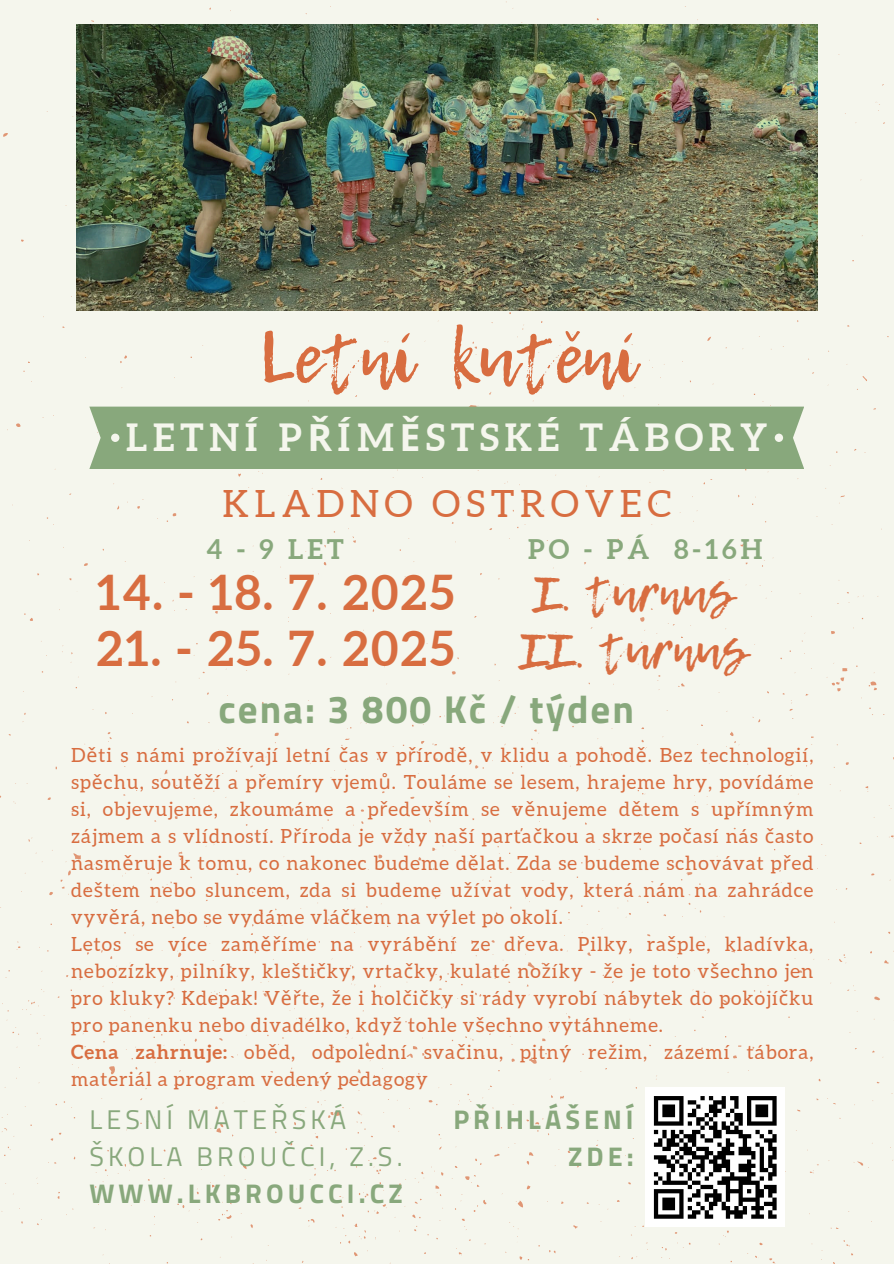
<style>
.page{position:relative;width:894px;height:1264px;background:#fff}
.page>*{position:absolute;margin:0;border:0;box-sizing:border-box;transform-origin:0 0}
.t1{font:70.8px "Lemon Tuesday";color:#d86d40}
.t2{font:700 48px "Aleo";letter-spacing:.05em;color:#d86d40}
.t3{font:48px "Lemon Tuesday";color:#d86d40}
.t4{font:700 39px "Titillium Web";letter-spacing:.05em;color:#88a87c}
.t5{font:700 37.5px "Aleo";letter-spacing:.15em;color:#f5f6ed}
.t6{font:37.5px "Aleo";letter-spacing:.15em;color:#d86d40}
.t7{font:27px/37.2px "Titillium Web";letter-spacing:.15em;color:#88a87c}
.t8{font:700 27px "Titillium Web";letter-spacing:.15em;color:#88a87c}
.t9{font:700 27px "Aleo";letter-spacing:.15em;color:#88a87c}
.t10{font:19.5px/27px "Aleo";letter-spacing:.05em;color:#d86d40;text-align:justify}
.s1{font-family:"Noto Sans"}
.s2{font-weight:700}
</style>
<div class="page">
<div style="left:0;top:0;width:893px;height:1263px;background:#f5f6ed"></div>
<div style="left:89px;top:406px;width:715px;height:63px;background:#88a87c"></div>
<div style="left:774px;top:433px;width:8px;height:9px;background:#f5f6ed;border-radius:50%"></div>
<div style="left:111px;top:433px;width:8px;height:9px;background:#f5f6ed;border-radius:50%"></div>
<img style="left:76px;top:24px;width:741px;height:286px">
<div style="left:645px;top:1087px;width:139px;height:140px;background:#fff"></div>
<svg style="left:653px;top:1096px;width:124px;height:123px"></svg>
<p class="t1" style="left:259px;top:305px;width:376px">Letní kutění</p>
<p class="t5" style="left:126px;top:416px;width:642px">LETNÍ P<span class="s1">Ř</span>ÍM<span class="s1">Ě</span>STSKÉ TÁBORY</p>
<h2 class="t6" style="left:222px;top:482px;width:450px">KLADNO OSTROVEC</h2>
<h3 class="t9" style="left:206px;top:533px;width:139px">4-9LET</h3>
<p class="t9" style="left:528px;top:533px;width:236px">PO - PÁ 8-16H</p>
<p class="t2" style="left:97px;top:564px;width:358px">14. - 18. 7. 2025</p>
<p class="t3" style="left:534px;top:557px;width:201px">I. turnus</p>
<p class="t3" style="left:520px;top:613px;width:228px">II. turnus</p>
<h3 class="t2" style="left:97px;top:621px;width:358px">21. - 25. 7. 2025</h3>
<h6 class="t4" style="left:218px;top:678px;width:417px">cena: 3 800 Kč / týden</h6>
<h1 class="t10" style="left:71px;top:741px;width:743px">D<span class="s1">ě</span>ti s námi pro<span class="s1">ž</span>ívají letní <span class="s1">č</span>as v p<span class="s1">ř</span>írod<span class="s1">ě</span>, v klidu a pohod<span class="s1">ě</span>. Bez technologií, sp<span class="s1">ě</span>chu, sout<span class="s1">ěž</span>í a p<span class="s1">ř</span>emíry vjem<span class="s1">ů</span>. Touláme se lesem, hrajeme hry, povídáme si, objevujeme, zkoumáme a p<span class="s1">ř</span>edev<span class="s1">š</span>ím se v<span class="s1">ě</span>nujeme d<span class="s1">ě</span>tem s up<span class="s1">ř</span>ímným zájmem a s vlídností. P<span class="s1">ř</span>íroda je v<span class="s1">ž</span>dy na<span class="s1">š</span>í par<span class="s1">ť</span>a<span class="s1">č</span>kou a skrze po<span class="s1">č</span>así nás <span class="s1">č</span>asto nasm<span class="s1">ě</span>ruje k tomu, co nakonec budeme d<span class="s1">ě</span>lat. Zda se budeme schovávat p<span class="s1">ř</span>ed de<span class="s1">š</span>tem nebo sluncem, zda si budeme u<span class="s1">ž</span>ívat vody, která nám na zahrádce vyv<span class="s1">ě</span>rá, nebo se vydáme vlá<span class="s1">č</span>kem na výlet po okolí.</h1>
<h4 class="t10" style="left:71px;top:930px;width:743px">Letos se více zam<span class="s1">ěř</span>íme na vyráb<span class="s1">ě</span>ní ze d<span class="s1">ř</span>eva. Pilky, ra<span class="s1">š</span>ple, kladívka, nebozízky, pilníky, kle<span class="s1">š</span>ti<span class="s1">č</span>ky, vrta<span class="s1">č</span>ky, kulaté no<span class="s1">ž</span>íky - <span class="s1">ž</span>e je toto v<span class="s1">š</span>echno jen pro kluky? Kdepak! V<span class="s1">ěř</span>te, <span class="s1">ž</span>e i hol<span class="s1">č</span>i<span class="s1">č</span>ky si rády vyrobí nábytek do pokojí<span class="s1">č</span>ku pro panenku nebo divadélko, kdy<span class="s1">ž</span> tohle v<span class="s1">š</span>echno vytáhneme.</h4>
<h5 class="t10" style="left:71px;top:1038px;width:743px"><span class="s2">Cena zahrnuje:</span> ob<span class="s1">ě</span>d, odpolední sva<span class="s1">č</span>inu, pitný re<span class="s1">ž</span>im, zázemí tábora, materiál a program vedený pedagogy</h5>
<h2 class="t7" style="left:89px;top:1099px;width:314px">LESNÍ MATEŘSKÁ<br>ŠKOLA BROUČCI, Z.S.</h2>
<p class="t8" style="left:89px;top:1172px;width:315px">WWW.LKBROUCCI.CZ</p>
<p class="t8" style="left:453px;top:1098px;width:182px">PŘIHLÁŠENÍ</p>
<p class="t8" style="left:568px;top:1135px;width:67px">ZDE:</p>
</div>
